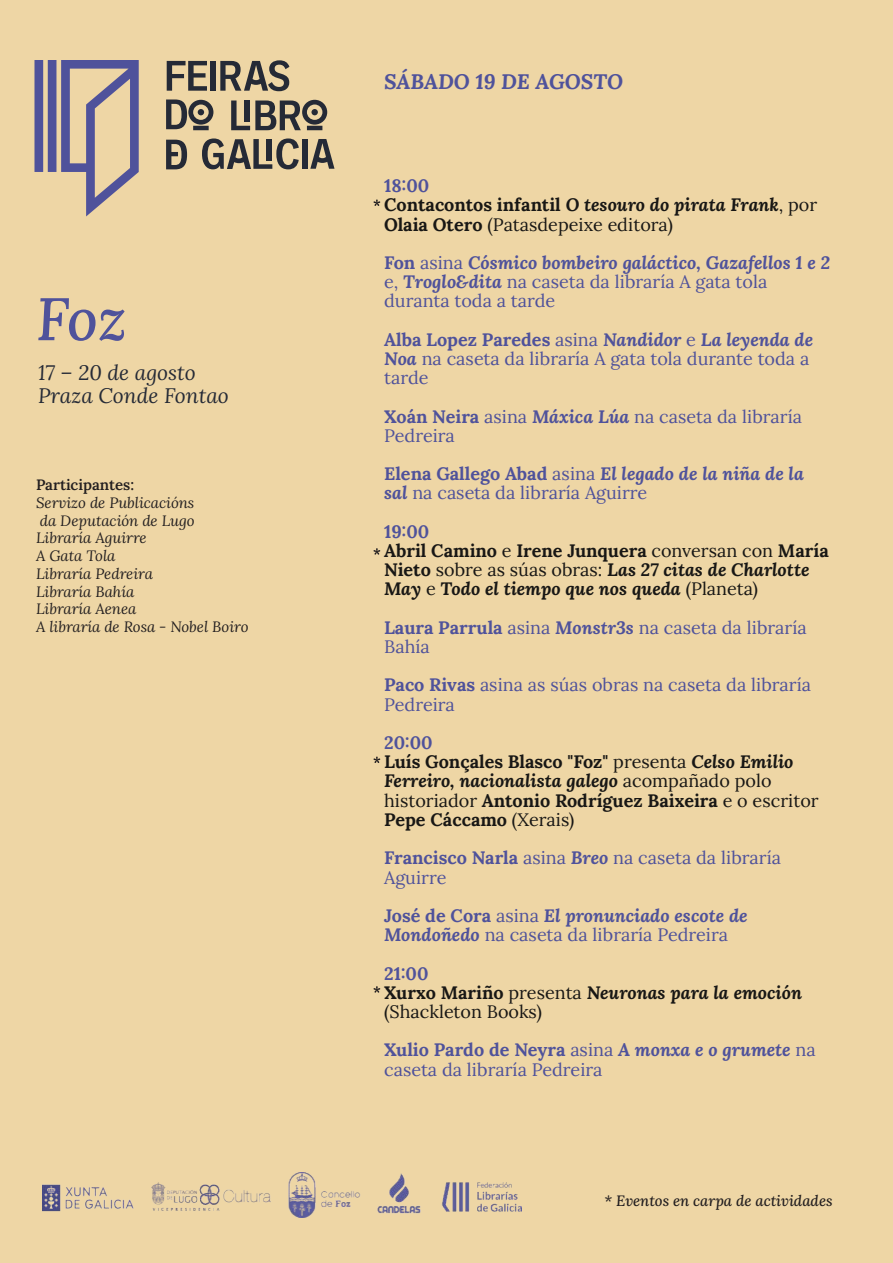
<style>
.page{position:relative;width:893px;height:1263px;background:#eed6a5}
.page>*{position:absolute;margin:0;border:0;box-sizing:border-box;transform-origin:0 0}
.t1{font:italic 500 60px "Lora";color:#4f529b}
.t2{font:italic 21px/22.2px "Lora";color:#252a36}
.t3{font:italic 700 21px "Lora";color:#4f529b}
.t4{font:18px/19.2px "Lora";color:#4f529b}
.t5{font:700 18px/19.2px "Lora";color:#181715}
.t6{font:italic 700 18px/19.2px "Lora";color:#181715}
.t7{font:18px/19.2px "Lora";color:#181715}
.t8{font:italic 15px/17.7px "Lora";letter-spacing:-.005em;color:#231f20}
.t9{font:italic 500 15px "Lora";color:#231f20}
.t10{font:600 15px "Lora";color:#231f20}
.s1{color:#4f529b}
.s2{font-style:italic}
.s3{font-weight:400}
.s4{font-weight:700}
.s5{font-weight:700;font-style:italic}
.s6{font-style:normal;color:#4f529b}
.s7{font-style:normal}
.s8{font-weight:400;font-style:normal}
.s9{font-weight:700;color:#4f529b}
</style>
<div class="page">
<svg style="left:373px;top:756px;width:7px;height:7px"></svg>
<svg style="left:373px;top:199px;width:7px;height:7px"></svg>
<svg style="left:373px;top:548px;width:7px;height:7px"></svg>
<svg style="left:373px;top:986px;width:7px;height:7px"></svg>
<svg style="left:34px;top:60px;width:105px;height:156px"></svg>
<svg style="left:231px;top:100px;width:96px;height:30px"></svg>
<svg style="left:166px;top:99px;width:47px;height:31px"></svg>
<svg style="left:167px;top:61px;width:40px;height:30px"></svg>
<div style="left:211px;top:61px;width:5px;height:30px;background:#252a36"></div>
<svg style="left:220px;top:60px;width:69px;height:31px"></svg>
<svg style="left:166px;top:140px;width:21px;height:29px"></svg>
<div style="left:302px;top:139px;width:5px;height:30px;background:#252a36"></div>
<svg style="left:202px;top:138px;width:97px;height:31px"></svg>
<svg style="left:310px;top:139px;width:24px;height:30px"></svg>
<img style="left:43px;top:1173px;width:478px;height:45px">
<h1 class="t1" style="left:36px;top:278px;width:92px">Foz</h1>
<p class="t2" style="left:38px;top:361px;width:192px">17 – 20 de agosto<br>Praza Conde Fontao</p>
<p class="t10" style="left:36px;top:475px;width:100px">Participantes:</p>
<p class="t8" style="left:36px;top:493px;width:214px">Servizo de Publicacións<br>da Deputación de Lugo<br>Libraría Aguirre<br>A Gata Tola<br>Libraría Pedreira<br>Libraría Bahía<br>Libraría Aenea<br>A libraría de Rosa - Nobel Boiro</p>
<p class="t3" style="left:384px;top:68px;width:241px">SÁBADO 19 DE AGOSTO</p>
<p class="t5" style="left:384px;top:176px;width:435px"><span class="s1">18:00<br></span>Contacontos infantil <span class="s2">O tesouro do pirata Frank</span><span class="s3">, por<br></span>Olaia Otero <span class="s3">(Patasdepeixe editora)</span></p>
<p class="t4" style="left:384px;top:253px;width:448px"><span class="s4">Fon</span> asina <span class="s5">Cósmico bombeiro galáctico, Gazafellos 1 e 2 </span>e, <span class="s5">Troglo&amp;dita</span> na caseta da libraría A gata tola duranta toda a tarde</p>
<p class="t4" style="left:384px;top:330px;width:431px"><span class="s4">Alba Lopez Paredes</span> asina <span class="s5">Nandidor</span> e <span class="s5">La leyenda de<br>Noa</span> na caseta da libraría A gata tola durante toda a tarde</p>
<p class="t4" style="left:384px;top:406px;width:419px"><span class="s4">Xoán Neira</span> asina <span class="s5">Máxica Lúa</span> na caseta da libraría<br>Pedreira</p>
<p class="t4" style="left:384px;top:464px;width:421px"><span class="s4">Elena Gallego Abad</span> asina <span class="s5">El legado de la niña de la sal</span> na caseta da libraría Aguirre</p>
<p class="t6" style="left:384px;top:521px;width:446px"><span class="s6">19:00<br></span><span class="s7">Abril Camino</span> <span class="s8">e</span> <span class="s7">Irene Junquera</span> <span class="s8">conversan con</span> <span class="s7">María Nieto</span> <span class="s8">sobre as súas obras:</span> Las 27 citas de Charlotte May <span class="s8">e</span> Todo el tiempo que nos queda <span class="s8">(Planeta)</span></p>
<p class="t4" style="left:384px;top:618px;width:424px"><span class="s4">Laura Parrula</span> asina <span class="s5">Monstr3s</span> na caseta da libraría<br>Bahía</p>
<p class="t4" style="left:384px;top:675px;width:428px"><span class="s4">Paco Rivas</span> asina as súas obras na caseta da libraría<br>Pedreira</p>
<p class="t5" style="left:384px;top:733px;width:436px"><span class="s1">20:00<br></span>Luís Gonçales Blasco "Foz" <span class="s3">presenta</span> <span class="s2">Celso Emilio Ferreiro, nacionalista galego</span> <span class="s3">acompañado polo historiador</span> Antonio Rodríguez Baixeira <span class="s3">e o escritor </span>Pepe Cáccamo <span class="s3">(Xerais)</span></p>
<p class="t4" style="left:384px;top:848px;width:398px"><span class="s4">Francisco Narla</span> asina <span class="s5">Breo</span> na caseta da libraría<br>Aguirre</p>
<p class="t4" style="left:384px;top:906px;width:365px"><span class="s4">José de Cora</span> asina <span class="s5">El pronunciado escote de<br>Mondoñedo</span> na caseta da libraría Pedreira</p>
<p class="t7" style="left:384px;top:963px;width:419px"><span class="s9">21:00<br></span><span class="s4">Xurxo Mariño</span> presenta <span class="s5">Neuronas para la emoción </span>(Shackleton Books)</p>
<p class="t4" style="left:384px;top:1040px;width:433px"><span class="s4">Xulio Pardo de Neyra</span> asina <span class="s5">A monxa e o grumete</span> na caseta da libraría Pedreira</p>
<p class="t9" style="left:605px;top:1190px;width:229px">* Eventos en carpa de actividades</p>
</div>
